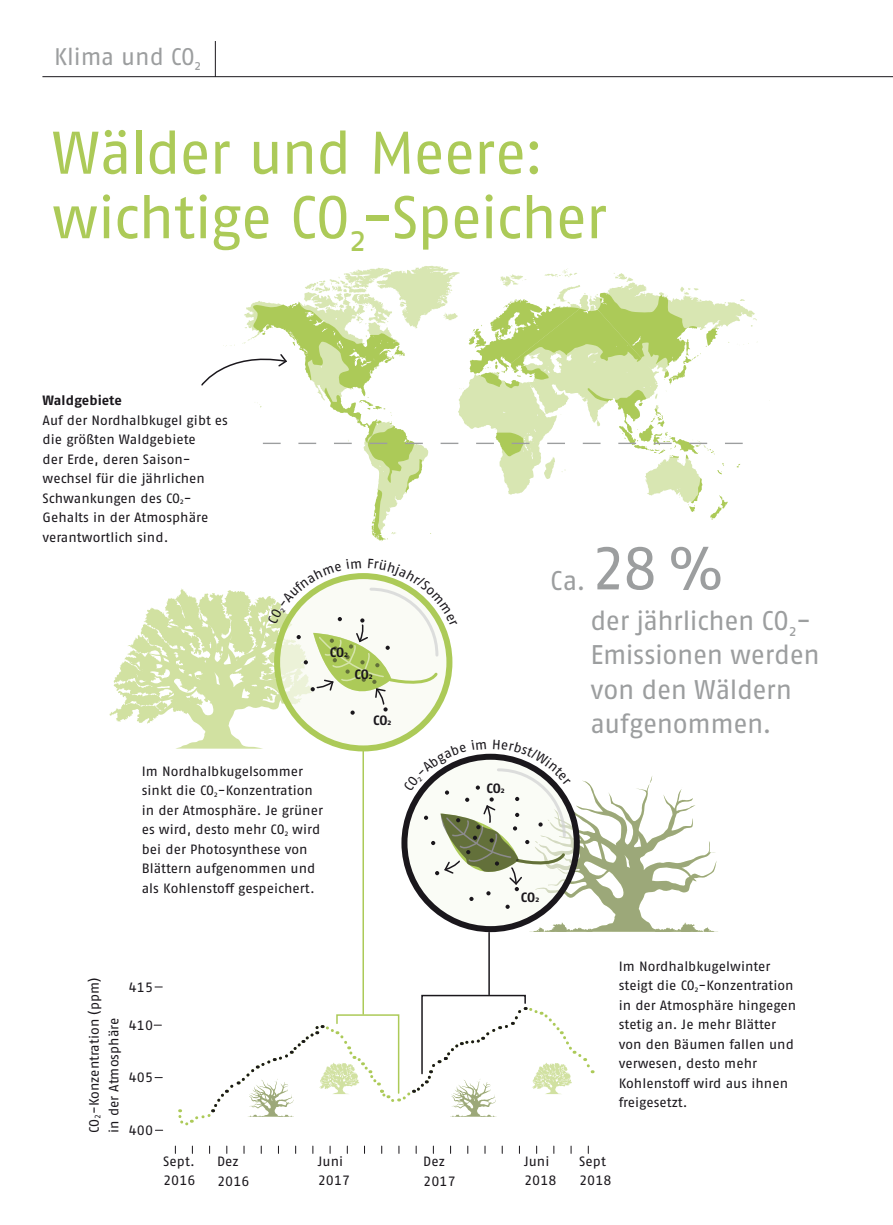
<style>
.page{position:relative;width:893px;height:1225px;background:#fff}
.page>*{position:absolute;margin:0;border:0;box-sizing:border-box;transform-origin:0 0}
.t1{font:60px/64.5px "Fago Pro";letter-spacing:-.025em;color:#acca58}
.t2{font:60px "Fago Pro";color:#9c9e9f}
.t3{font:27px/34.5px "Fago Pro";letter-spacing:-.015em;color:#9c9e9f}
.t4{font:24px "Fago Pro";letter-spacing:-.005em;color:#9c9e9f}
.t5{font:13.5px/19.5px "Fago Pro";color:#1a171c}
.t6{font:700 13.5px "Fago Pro";letter-spacing:-.005em;color:#1a171c}
.s1{font-size:7.8px}
</style>
<div class="page">
<hr style="left:488px;top:932px;width:2px;height:62px;background:#1a171c">
<hr style="left:362px;top:749px;width:2px;height:265px;background:#acca58">
<svg style="left:178px;top:994px;width:416px;height:132px"></svg>
<hr style="left:42px;top:76px;width:851px;height:1px;background:#1a171c">
<svg style="left:201px;top:266px;width:569px;height:275px"></svg>
<hr style="left:215px;top:41px;width:1px;height:36px;background:#1a171c">
<svg style="left:109px;top:573px;width:608px;height:358px"></svg>
<h3 class="t4" style="left:54px;top:42px;width:149px">Klima und CO<sub>2</sub></h3>
<h1 class="t1" style="left:52px;top:120px;width:557px">Wälder und Meere: wichtige CO<sub>2</sub>-Speicher</h1>
<p class="t6" style="left:43px;top:392px;width:81px">Waldgebiete</p>
<p class="t5" style="left:43px;top:410px;width:187px">Auf der Nordhalbkugel gibt es die größten Waldgebiete<br>der Erde, deren Saison&shy;wechsel für die jährlichen<br>Schwankungen des CO<sub>2</sub>-<br>Gehalts in der Atmosphäre verantwortlich sind.</p>
<p class="t6" style="left:330px;top:644px;width:20px">CO<span class="s1">2</span></p>
<p class="t6" style="left:354px;top:666px;width:20px">CO<span class="s1">2</span></p>
<p class="t6" style="left:373px;top:712px;width:20px">CO<span class="s1">2</span></p>
<p class="t5" style="left:142px;top:761px;width:183px">Im Nordhalbkugelsommer sinkt die CO<sub>2</sub>-Konzentration in der Atmosphäre. Je grüner es wird, desto mehr CO<sub>2</sub> wird bei der Photosynthese von<br>Blättern aufgenommen und als Kohlenstoff gespeichert.</p>
<p class="t5" style="left:84px;top:1132px;width:157px;rotate:-90deg">CO<sub>2</sub>-Konzentration (ppm)</p>
<p class="t5" style="left:104px;top:1132px;width:117px;rotate:-90deg">in der Atmosphäre</p>
<p class="t5" style="left:129px;top:977px;width:26px">415</p>
<p class="t5" style="left:129px;top:1015px;width:26px">410</p>
<p class="t5" style="left:129px;top:1067px;width:26px">405</p>
<p class="t5" style="left:129px;top:1120px;width:26px">400</p>
<p class="t6" style="left:486px;top:780px;width:20px">CO<span class="s1">2</span></p>
<h1 class="t2" style="left:590px;top:532px;width:135px">28 %</h1>
<h2 class="t3" style="left:590px;top:603px;width:231px">der jährlichen CO<sub>2</sub>-<br>Emissionen werden von den Wäldern aufgenommen.</h2>
<h2 class="t3" style="left:550px;top:563px;width:37px">Ca.</h2>
<p class="t6" style="left:521px;top:889px;width:20px">CO<span class="s1">2</span></p>
<p class="t5" style="left:619px;top:956px;width:179px">Im Nordhalbkugelwinter steigt die CO<sub>2</sub>-Konzentration in der Atmosphäre hingegen stetig an. Je mehr Blätter von den Bäumen fallen und verwesen, desto mehr<br>Kohlenstoff wird aus ihnen freigesetzt.</p>
<p class="t5" style="left:163px;top:1151px;width:34px">Sept.<br>2016</p>
<p class="t5" style="left:318px;top:1151px;width:34px">Juni<br>2017</p>
<p class="t5" style="left:423px;top:1151px;width:34px">Dez<br>2017</p>
<p class="t5" style="left:524px;top:1151px;width:34px">Juni<br>2018</p>
<p class="t5" style="left:579px;top:1151px;width:34px">Sept<br>2018</p>
<p class="t5" style="left:217px;top:1151px;width:34px">Dez<br>2016</p>
</div>
